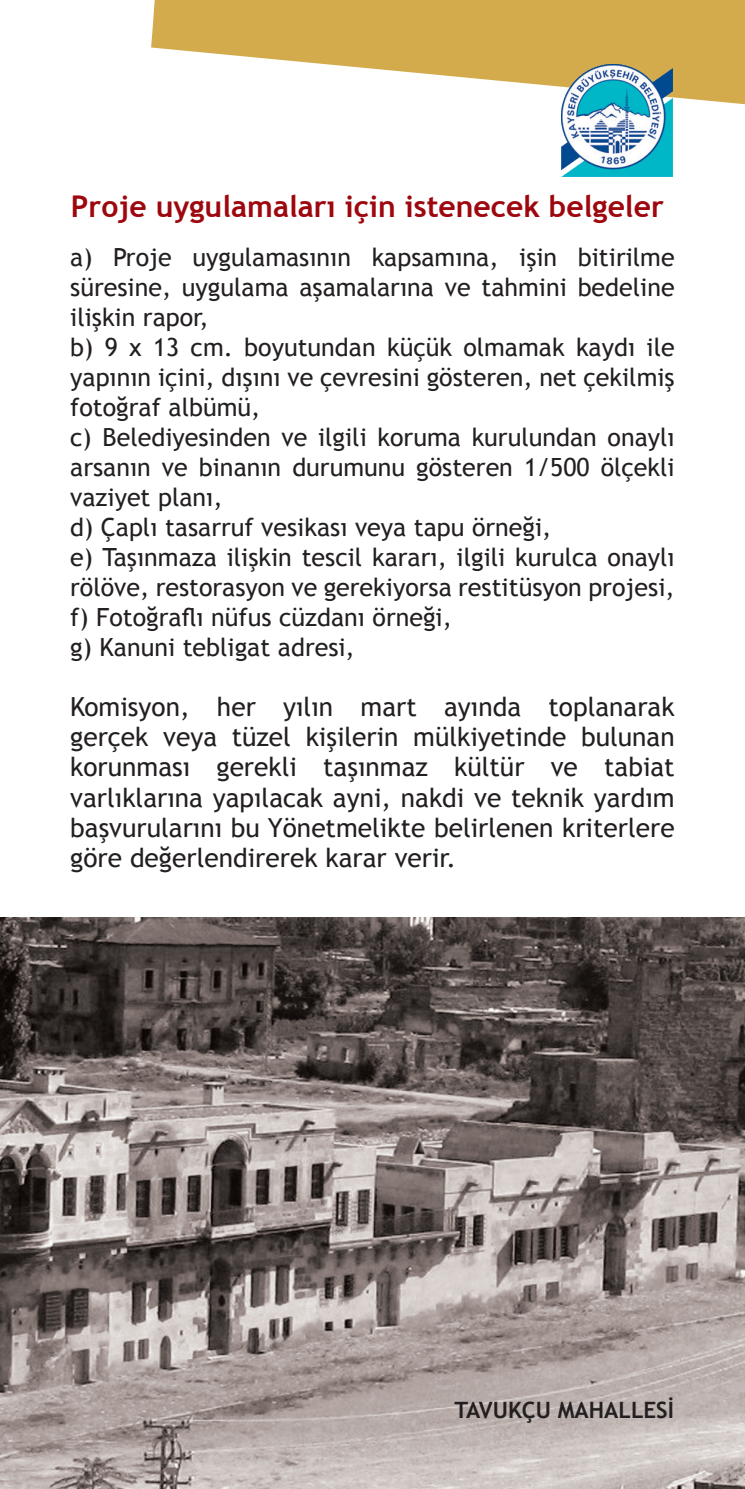
<style>
.page{position:relative;width:745px;height:1489px;background:#fff}
.page>*{position:absolute;margin:0;border:0;box-sizing:border-box;transform-origin:0 0}
.t1{font:700 30px "Trebuchet MS";color:#9d070d}
.t2{font:26.25px/30px "Trebuchet MS";color:#231f20;text-align:justify}
.t3{font:25px/30px "Trebuchet MS";color:#231f20}
.t4{font:700 22.5px "Trebuchet MS";color:#231f20}
</style>
<div class="page">
<svg style="left:151px;top:0;width:593px;height:104px;fill:#d3ab4d"></svg>
<img style="left:561px;top:65px;width:111px;height:111px">
<img style="left:0;top:917px;width:744px;height:571px">
<p class="t1" style="left:71px;top:187px;width:594px">Proje uygulamaları için istenecek belgeler</p>
<p class="t3" style="left:70px;top:243px;width:605px">a) Proje uygulamasının kapsamına, işin bitirilme süresine, uygulama aşamalarına ve tahmini bedeline ilişkin rapor,<br>b) 9 x 13 cm. boyutundan küçük olmamak kaydı ile yapının içini, dışını ve çevresini gösteren, net çekilmiş fotoğraf albümü,<br>c) Belediyesinden ve ilgili koruma kurulundan onaylı arsanın ve binanın durumunu gösteren 1/500 ölçekli vaziyet planı,<br>d) Çaplı tasarruf vesikası veya tapu örneği,<br>e) Taşınmaza ilişkin tescil kararı, ilgili kurulca onaylı rölöve, restorasyon ve gerekiyorsa restitüsyon projesi, f) Fotoğraflı nüfus cüzdanı örneği,<br>g) Kanuni tebligat adresi,</p>
<p class="t2" style="left:70px;top:692px;width:605px">Komisyon, her yılın mart ayında toplanarak gerçek veya tüzel kişilerin mülkiyetinde bulunan korunması gerekli taşınmaz kültür ve tabiat varlıklarına yapılacak ayni, nakdi ve teknik yardım başvurularını bu Yönetmelikte belirlenen kriterlere göre değerlendirerek karar verir.</p>
<p class="t4" style="left:454px;top:1395px;width:221px">TAVUKÇU MAHALLESİ</p>
</div>
